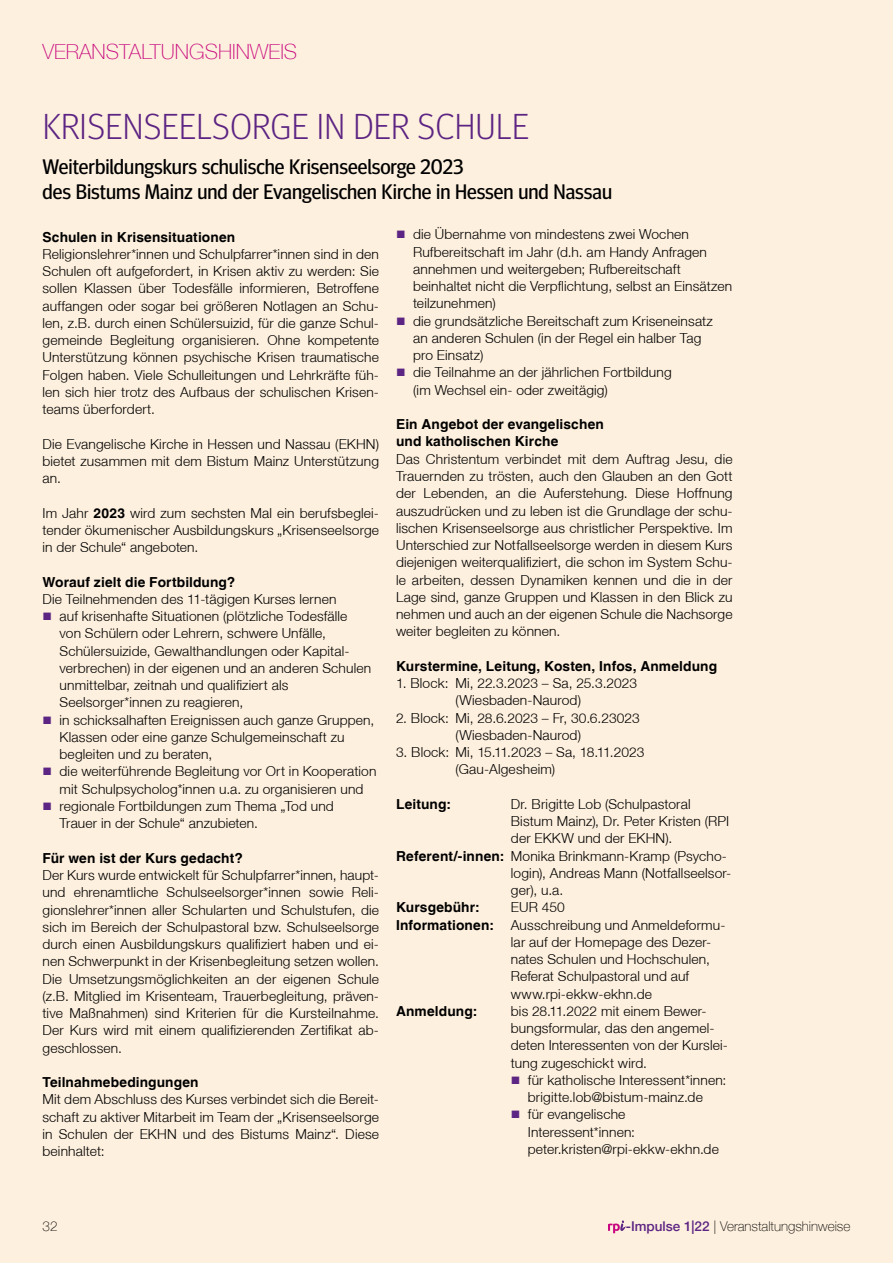
<style>
.page{position:relative;width:893px;height:1263px;background:#fef0de}
.page>*{position:absolute;margin:0;border:0;box-sizing:border-box;transform-origin:0 0}
.t1{font:300 36px "Meta Headline OT";letter-spacing:.01em;color:#5c2483}
.t2{font:21px/25.2px "Meta Headline OT";color:#000}
.t3{font:100 21px "Helvetica Neue LT";color:#c80b7f}
.t4{font:300 13.8px/17.2px "Helvetica Neue LT";letter-spacing:.01em;color:#000}
.t5{font:700 13.8px/17.2px "Helvetica LT";letter-spacing:.005em;color:#000}
.t6{font:100 13.5px "Helvetica Neue LT";color:#000}
.s1{font-family:"Helvetica LT";font-weight:700}
.s2{color:#5c2483}
.s3{font-weight:500;color:#5c2483}
</style>
<div class="page">
<svg style="left:608px;top:1220px;width:18px;height:13px"></svg>
<h2 class="t3" style="left:43px;top:40px;width:256px">VERANSTALTUNGSHINWEIS</h2>
<h1 class="t1" style="left:43px;top:105px;width:488px">KRISENSEELSORGE IN DER SCHULE</h1>
<h2 class="t2" style="left:43px;top:154px;width:571px">Weiterbildungskurs schulische Krisenseelsorge 2023<br>des Bistums Mainz und der Evangelischen Kirche in Hessen und Nassau</h2>
<p class="t5" style="left:43px;top:228px;width:194px">Schulen in Krisensituationen</p>
<p class="t4" style="left:43px;top:245px;width:338px;text-align:justify">Religionslehrer*innen und Schulpfarrer*innen sind in den Schulen oft aufgefordert, in Krisen aktiv zu werden: Sie sollen Klassen über Todesfälle informieren, Betroffene auffangen oder sogar bei größeren Notlagen an Schu&shy;len, z.B. durch einen Schülersuizid, für die ganze Schul&shy;gemeinde Begleitung organisieren. Ohne kompetente Unterstützung können psychische Krisen traumatische Folgen haben. Viele Schulleitungen und Lehrkräfte füh&shy;len sich hier trotz des Aufbaus der schulischen Krisen&shy;teams überfordert.</p>
<p class="t4" style="left:43px;top:435px;width:338px;text-align:justify">Die Evangelische Kirche in Hessen und Nassau (EKHN) bietet zusammen mit dem Bistum Mainz Unterstützung an.</p>
<p class="t4" style="left:43px;top:504px;width:338px;text-align:justify">Im Jahr <span class="s1">2023</span> wird zum sechsten Mal ein berufsbeglei&shy;tender ökumenischer Ausbildungskurs „Krisenseelsorge in der Schule“ angeboten.</p>
<p class="t5" style="left:43px;top:573px;width:194px">Worauf zielt die Fortbildung?</p>
<p class="t4" style="left:43px;top:590px;width:295px">Die Teilnehmenden des 11-tägigen Kurses lernen</p>
<p class="t4" style="left:60px;top:607px;width:313px;text-indent:-17px"><span class="s2">■</span> auf krisenhafte Situationen (plötzliche Todesfälle von Schülern oder Lehrern, schwere Unfälle, Schülersuizide, Gewalthandlungen oder Kapital&shy;verbrechen) in der eigenen und an anderen Schulen unmittelbar, zeitnah und qualifiziert als Seelsorger*innen zu reagieren,</p>
<p class="t4" style="left:60px;top:711px;width:316px;text-indent:-17px"><span class="s2">■</span> in schicksalhaften Ereignissen auch ganze Gruppen,<br>Klassen oder eine ganze Schulgemeinschaft zu begleiten und zu beraten,</p>
<p class="t4" style="left:43px;top:763px;width:335px;text-align:center"><span class="s2">■</span> die weiterführende Begleitung vor Ort in Kooperation mit Schulpsycholog*innen u.a. zu organisieren und</p>
<p class="t4" style="left:60px;top:797px;width:276px;text-indent:-17px"><span class="s2">■</span> regionale Fortbildungen zum Thema „Tod und<br>Trauer in der Schule“ anzubieten.</p>
<p class="t5" style="left:43px;top:849px;width:202px">Für wen ist der Kurs gedacht?</p>
<p class="t4" style="left:43px;top:866px;width:338px;text-align:justify">Der Kurs wurde entwickelt für Schulpfarrer*innen, haupt&shy;und ehrenamtliche Schulseelsorger*innen sowie Reli&shy;gionslehrer*innen aller Schularten und Schulstufen, die sich im Bereich der Schulpastoral bzw. Schulseelsorge durch einen Ausbildungskurs qualifiziert haben und ei&shy;nen Schwerpunkt in der Krisenbegleitung setzen wollen.<br>Die Umsetzungsmöglichkeiten an der eigenen Schule (z.B. Mitglied im Krisenteam, Trauerbegleitung, präven&shy;tive Maßnahmen) sind Kriterien für die Kursteilnahme.<br>Der Kurs wird mit einem qualifizierenden Zertifikat ab&shy;geschlossen.</p>
<p class="t5" style="left:43px;top:1073px;width:158px">Teilnahmebedingungen</p>
<p class="t4" style="left:43px;top:1090px;width:338px;text-align:justify">Mit dem Abschluss des Kurses verbindet sich die Bereit&shy;schaft zu aktiver Mitarbeit im Team der „Krisenseelsorge in Schulen der EKHN und des Bistums Mainz“. Diese beinhaltet:</p>
<p class="t4" style="left:413px;top:226px;width:321px;text-indent:-17px"><span class="s2">■</span> die Übernahme von mindestens zwei Wochen Rufbereitschaft im Jahr (d.h. am Handy Anfragen annehmen und weitergeben; Rufbereitschaft beinhaltet nicht die Verpflichtung, selbst an Einsätzen teilzunehmen)</p>
<p class="t4" style="left:413px;top:312px;width:301px;text-indent:-17px"><span class="s2">■</span> die grundsätzliche Bereitschaft zum Kriseneinsatz an anderen Schulen (in der Regel ein halber Tag pro Einsatz)</p>
<p class="t4" style="left:413px;top:364px;width:260px;text-indent:-17px"><span class="s2">■</span> die Teilnahme an der jährlichen Fortbildung (im Wechsel ein- oder zweitägig)</p>
<p class="t5" style="left:396px;top:415px;width:209px">Ein Angebot der evangelischen und katholischen Kirche</p>
<p class="t4" style="left:396px;top:450px;width:338px;text-align:justify">Das Christentum verbindet mit dem Auftrag Jesu, die Trauernden zu trösten, auch den Glauben an den Gott der Lebenden, an die Auferstehung. Diese Hoffnung auszudrücken und zu leben ist die Grundlage der schu&shy;lischen Krisenseelsorge aus christlicher Perspektive. Im Unterschied zur Notfallseelsorge werden in diesem Kurs diejenigen weiterqualifiziert, die schon im System Schu&shy;le arbeiten, dessen Dynamiken kennen und die in der Lage sind, ganze Gruppen und Klassen in den Blick zu nehmen und auch an der eigenen Schule die Nachsorge weiter begleiten zu können.</p>
<p class="t5" style="left:396px;top:657px;width:323px">Kurstermine, Leitung, Kosten, Infos, Anmeldung</p>
<p class="t4" style="left:396px;top:674px;width:243px;text-align:center">1. Block: Mi, 22.3.2023 – Sa, 25.3.2023 (Wiesbaden-Naurod)</p>
<p class="t4" style="left:396px;top:709px;width:245px;text-align:center">2. Block: Mi, 28.6.2023 – Fr, 30.6.23023 (Wiesbaden-Naurod)</p>
<p class="t4" style="left:456px;top:743px;width:190px;text-indent:-60px">3. Block: Mi, 15.11.2023 – Sa, 18.11.2023 (Gau-Algesheim)</p>
<p class="t5" style="left:396px;top:795px;width:56px">Leitung:</p>
<p class="t4" style="left:511px;top:795px;width:181px">Dr. Brigitte Lob (Schulpastoral</p>
<p class="t4" style="left:511px;top:812px;width:220px">Bistum Mainz), Dr. Peter Kristen (RPI</p>
<p class="t4" style="left:511px;top:829px;width:163px">der EKKW und der EKHN).</p>
<p class="t4" style="left:396px;top:847px;width:332px"><span class="s1">Referent/-innen:</span> Monika Brinkmann-Kramp (Psycho-</p>
<p class="t4" style="left:511px;top:864px;width:222px">login), Andreas Mann (Notfallseelsor-</p>
<p class="t4" style="left:511px;top:881px;width:54px">ger), u.a.</p>
<p class="t5" style="left:396px;top:898px;width:85px">Kursgebühr:</p>
<p class="t4" style="left:511px;top:898px;width:56px">EUR 450</p>
<p class="t4" style="left:396px;top:916px;width:331px"><span class="s1">Informationen:</span> Ausschreibung und Anmeldeformu-</p>
<p class="t4" style="left:511px;top:933px;width:202px">lar auf der Homepage des Dezer-</p>
<p class="t4" style="left:511px;top:950px;width:201px">nates Schulen und Hochschulen,</p>
<p class="t4" style="left:511px;top:967px;width:180px">Referat Schulpastoral und auf</p>
<p class="t4" style="left:511px;top:985px;width:143px">www.rpi-ekkw-ekhn.de</p>
<p class="t5" style="left:396px;top:1002px;width:83px">Anmeldung:</p>
<p class="t4" style="left:511px;top:1002px;width:219px">bis 28.11.2022 mit einem Bewer&shy;bungsformular, das den angemel&shy;deten Interessenten von der Kurslei&shy;tung zugeschickt wird.</p>
<p class="t4" style="left:511px;top:1071px;width:217px;text-align:center"><span class="s2">■</span> für katholische Interessent*innen: brigitte.lob@bistum-mainz.de</p>
<p class="t4" style="left:528px;top:1105px;width:192px;text-indent:-17px"><span class="s2">■</span> für evangelische<br>Interessent*innen: peter.kristen@rpi-ekkw-ekhn.de</p>
<p class="t6" style="left:43px;top:1218px;width:17px">32</p>
<p class="t6" style="left:626px;top:1218px;width:226px"><span class="s3">-Impulse 1|22</span> | Veranstaltungshinweise</p>
</div>
